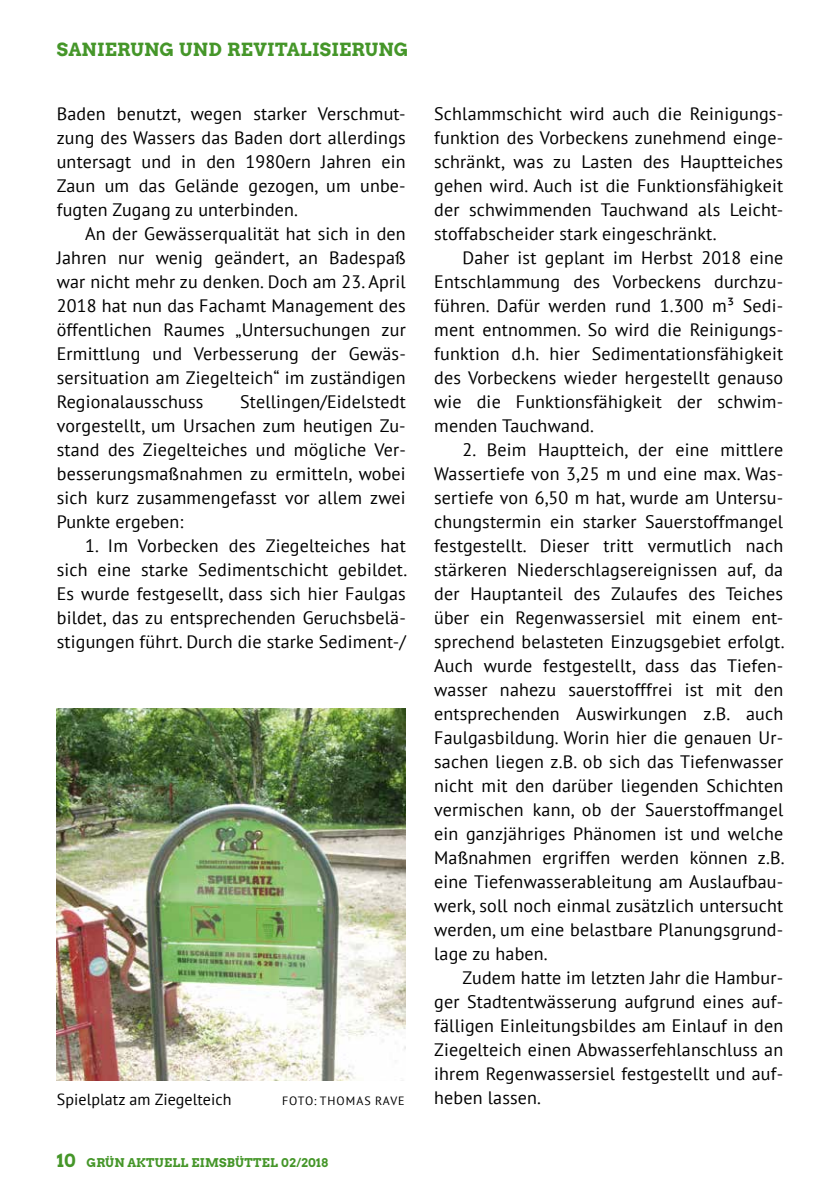
<style>
.page{position:relative;width:840px;height:1191px;background:#fff}
.page>*{position:absolute;margin:0;border:0;box-sizing:border-box;transform-origin:0 0}
.t1{font:18px/24px "PT Sans";letter-spacing:.01em;color:#000;text-align:justify}
.t2{font:18px "Arvo Gruen";letter-spacing:.01em;color:#459629}
.t3{font:16px "PT Sans";letter-spacing:.005em;color:#000}
.t4{font:12px "Arvo Gruen";letter-spacing:.02em;color:#459629}
.t5{font:12px "PT Sans";letter-spacing:.085em;color:#000}
.s1{font-size:18px}
</style>
<div class="page">
<img style="left:57px;top:709px;width:348px;height:371px">
<p class="t2" style="left:57px;top:37px;width:353px">SANIERUNG UND REVITALISIERUNG</p>
<p class="t1" style="left:57px;top:102px;width:350px">Baden benutzt, wegen starker Verschmut&shy;zung des Wassers das Baden dort allerdings untersagt und in den 1980ern Jahren ein Zaun um das Gelände gezogen, um unbe&shy;fugten Zugang zu unterbinden.</p>
<p class="t1" style="left:57px;top:222px;width:350px;text-indent:28px">An der Gewässerqualität hat sich in den Jahren nur wenig geändert, an Badespaß war nicht mehr zu denken. Doch am 23. April 2018 hat nun das Fachamt Management des öffentlichen Raumes „Untersuchungen zur Ermittlung und Verbesserung der Gewäs&shy;sersituation am Ziegelteich“ im zuständigen Regionalausschuss</p>
<p class="t1" style="left:57px;top:390px;width:350px;text-indent:183px">Stellingen/Eidelstedt vorgestellt, um Ursachen zum heutigen Zu&shy;stand des Ziegelteiches und mögliche Ver&shy;besserungsmaßnahmen zu ermitteln, wobei sich kurz zusammengefasst vor allem zwei Punkte ergeben:</p>
<p class="t1" style="left:57px;top:534px;width:352px;text-indent:28px">1. Im Vorbecken des Ziegelteiches hat sich eine starke Sedimentschicht gebildet.<br>Es wurde festgesellt, dass sich hier Faulgas bildet, das zu entsprechenden Geruchsbelä&shy;stigungen führt. Durch die starke Sediment-/</p>
<p class="t1" style="left:434px;top:102px;width:350px">Schlammschicht wird auch die Reinigungs&shy;funktion des Vorbeckens zunehmend einge&shy;schränkt, was zu Lasten des Hauptteiches gehen wird. Auch ist die Funktionsfähigkeit der schwimmenden Tauchwand als Leicht&shy;stoffabscheider stark eingeschränkt.</p>
<p class="t1" style="left:434px;top:245px;width:350px;text-indent:28px">Daher ist geplant im Herbst 2018 eine Entschlammung des Vorbeckens durchzu&shy;führen. Dafür werden rund 1.300 m³ Sedi&shy;ment entnommen. So wird die Reinigungs&shy;funktion d.h. hier Sedimentationsfähigkeit des Vorbeckens wieder hergestellt genauso wie die Funktionsfähigkeit der schwim&shy;menden Tauchwand.</p>
<p class="t1" style="left:434px;top:437px;width:352px;text-indent:28px">2. Beim Hauptteich, der eine mittlere Wassertiefe von 3,25 m und eine max. Was&shy;sertiefe von 6,50 m hat, wurde am Untersu&shy;chungstermin ein starker Sauerstoffmangel festgestellt. Dieser tritt vermutlich nach stärkeren Niederschlagsereignissen auf, da der Hauptanteil des Zulaufes des Teiches über ein Regenwassersiel mit einem ent&shy;sprechend belasteten Einzugsgebiet erfolgt.<br>Auch wurde festgestellt, dass das Tiefen&shy;wasser nahezu sauerstofffrei ist mit den entsprechenden Auswirkungen z.B. auch Faulgasbildung. Worin hier die genauen Ur&shy;sachen liegen z.B. ob sich das Tiefenwasser nicht mit den darüber liegenden Schichten vermischen kann, ob der Sauerstoffmangel ein ganzjähriges Phänomen ist und welche Maßnahmen ergriffen werden können z.B. eine Tiefenwasserableitung am Auslaufbau&shy;werk, soll noch einmal zusätzlich untersucht werden, um eine belastbare Planungsgrund&shy;lage zu haben.</p>
<p class="t1" style="left:434px;top:965px;width:350px;text-indent:28px">Zudem hatte im letzten Jahr die Hambur&shy;ger Stadtentwässerung aufgrund eines auf&shy;fälligen Einleitungsbildes am Einlauf in den Ziegelteich einen Abwasserfehlanschluss an ihrem Regenwassersiel festgestellt und auf-</p>
<p class="t3" style="left:57px;top:1088px;width:176px">Spielplatz am Ziegelteich</p>
<p class="t5" style="left:282px;top:1092px;width:124px">FOTO: THOMAS RAVE</p>
<p class="t1" style="left:434px;top:1085px;width:108px">heben lassen.</p>
<p class="t4" style="left:57px;top:1153px;width:273px"><span class="s1">10</span> GRÜN AKTUELL EIMSBÜTTEL 02/2018</p>
</div>
